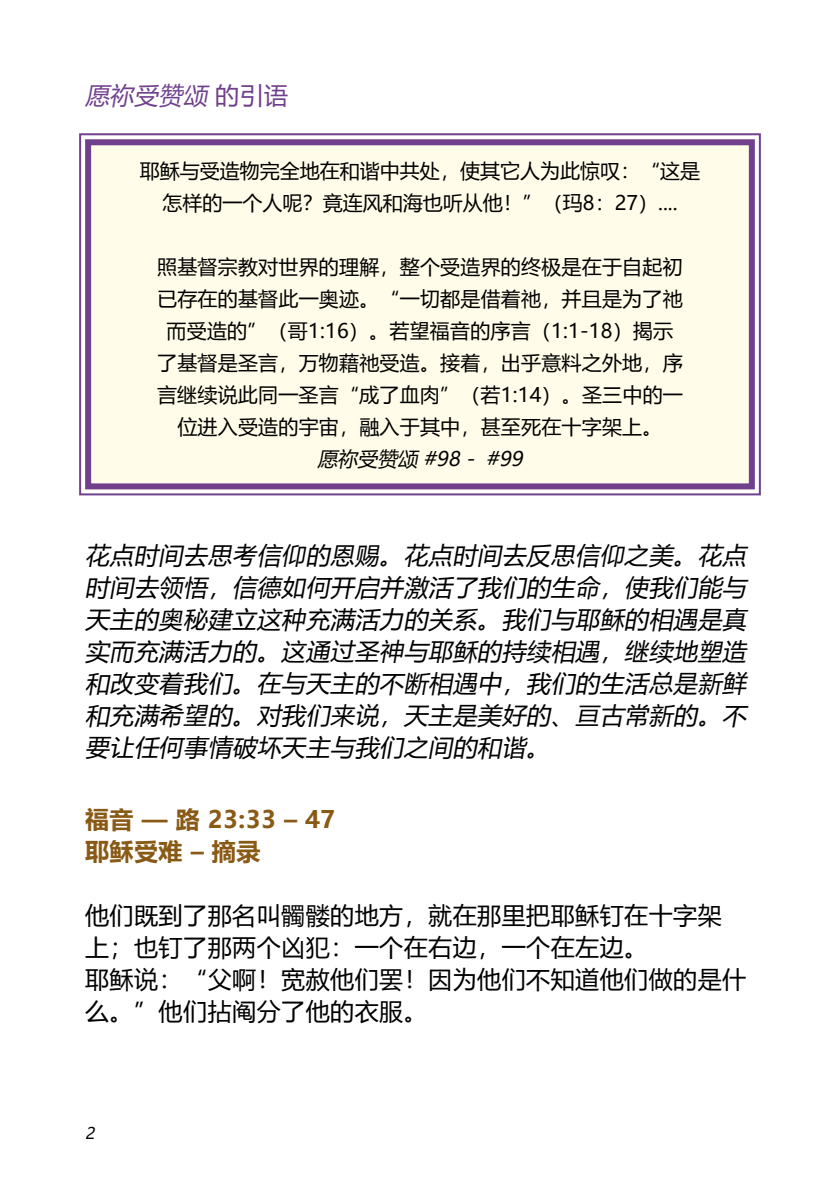
<style>
.page{position:relative;width:840px;height:1191px;background:#fff}
.page>*{position:absolute;margin:0;border:0;box-sizing:border-box;transform-origin:0 0}
.t1{font:italic 24px/32px "Microsoft Ya Hei";color:#000;text-align:justify}
.t2{font:24px/32px "Microsoft Ya Hei";letter-spacing:.02em;color:#000}
.t3{font:700 24px/32px "Microsoft Ya Hei";letter-spacing:.02em;color:#895a15}
.t4{font:italic 24px "Microsoft Ya Hei";color:#70408d}
.t5{font:20px/32px "Microsoft Ya Hei";letter-spacing:.01em;color:#000;text-align:center}
.t6{font:italic 20px "Microsoft Ya Hei";color:#000}
.t7{font:italic 16px "Microsoft Ya Hei";color:#000}
.s1{font-style:normal}
</style>
<div class="page">
<div style="left:79px;top:133px;width:682px;height:363px;background:#fffde9"></div>
<div style="left:85px;top:139px;width:669px;height:350px;border:6px solid #70408d"></div>
<p class="t4" style="left:85px;top:79px;width:204px">愿祢受赞颂 <span class="s1">的引语</span></p>
<p class="t5" style="left:140px;top:154px;width:561px">耶稣与受造物完全地在和谐中共处，使其它人为此惊叹：“这是怎样的一个人呢？竟连风和海也听从他！”（玛8：27）....</p>
<p class="t5" style="left:157px;top:250px;width:527px">照基督宗教对世界的理解，整个受造界的终极是在于自起初已存在的基督此一奥迹。“一切都是借着祂，并且是为了祂而受造的”（哥1:16）。若望福音的序言（1:1-18）揭示了基督是圣言，万物藉祂受造。接着，出乎意料之外地，序言继续说此同一圣言“成了血肉”（若1:14）。圣三中的一位进入受造的宇宙，融入于其中，甚至死在十字架上。</p>
<p class="t6" style="left:317px;top:446px;width:211px">愿祢受赞颂 #98 - #99</p>
<p class="t1" style="left:85px;top:538px;width:667px">花点时间去思考信仰的恩赐。花点时间去反思信仰之美。花点时间去领悟，信德如何开启并激活了我们的生命，使我们能与天主的奥秘建立这种充满活力的关系。我们与耶稣的相遇是真实而充满活力的。这通过圣神与耶稣的持续相遇，继续地塑造和改变着我们。在与天主的不断相遇中，我们的生活总是新鲜和充满希望的。对我们来说，天主是美好的、亘古常新的。不要让任何事情破坏天主与我们之间的和谐。</p>
<p class="t3" style="left:85px;top:802px;width:252px">福音 — 路 23:33 – 47耶稣受难 – 摘录</p>
<p class="t2" style="left:85px;top:898px;width:662px">他们既到了那名叫髑髅的地方，就在那里把耶稣钉在十字架上；也钉了那两个凶犯：一个在右边，一个在左边。<br>耶稣说：“父啊！宽赦他们罢！因为他们不知道他们做的是什么。”他们拈阄分了他的衣服。</p>
<p class="t7" style="left:85px;top:1122px;width:15px">2</p>
</div>
